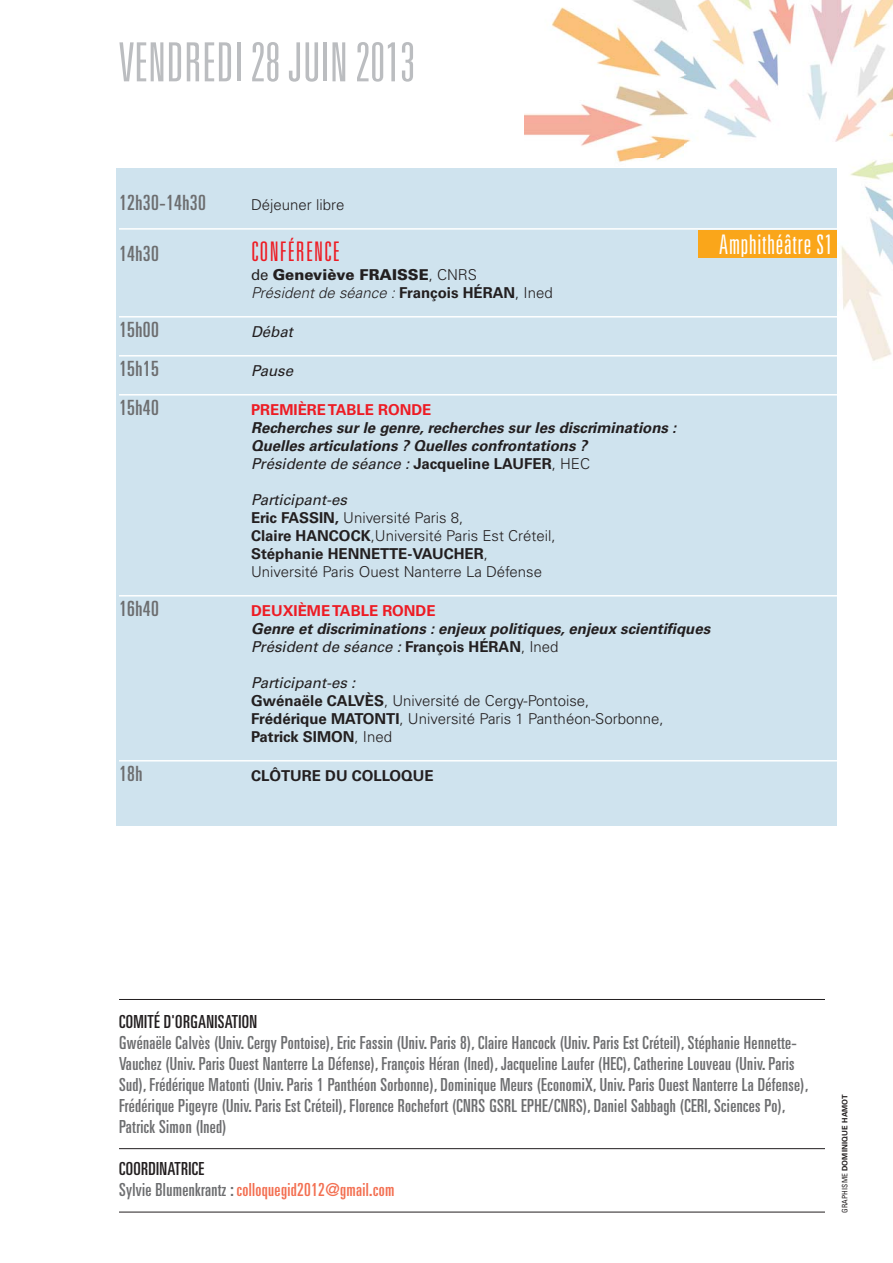
<style>
.page{position:relative;width:893px;height:1263px;background:#fff}
.page>*{position:absolute;margin:0;border:0;box-sizing:border-box;transform-origin:0 0}
.t1{font:300 ultra-condensed 54px "Univers";color:#bbbdc0}
.t2{font:300 ultra-condensed 27px "Univers";letter-spacing:.03em;color:#fff}
.t3{font:300 ultra-condensed 27px "Univers";letter-spacing:.04em;color:#ed1c24}
.t4{font:ultra-condensed 21px "Univers";letter-spacing:.02em;color:#6d6e70}
.t5{font:ultra-condensed 18px/21px "Univers";letter-spacing:.02em;color:#6d6e70}
.t6{font:ultra-condensed 18px/21px "Univers";letter-spacing:.02em;color:#f37052}
.t7{font:ultra-condensed 18px "Univers";letter-spacing:.02em;color:#231f20}
.t8{font:300 15px/18px "Univers";color:#231f20}
.t9{font:italic 700 15px/18px "Univers";color:#231f20}
.t10{font:italic 300 15px/18px "Univers";color:#231f20}
.t11{font:700 15px "Univers";color:#ed1c24}
.t12{font:700 15px "Univers";color:#231f20}
.t13{font:italic 15px "Univers";color:#231f20}
.t14{font:700 7.5px "Univers";letter-spacing:.02em;color:#231f20}
.s1{font-weight:400;font-style:normal}
.s2{font-weight:900;font-style:normal}
.s3{font-style:normal}
.s4{font-weight:700;font-style:normal}
.s5{font-weight:400}
.s6{font-weight:300;font-style:normal}
.s7{font-weight:400;font-style:italic}
.s8{font-weight:700}
.s9{color:#231f20}
.s10{color:#6d6e70}
.s11{font-weight:400;font-stretch:condensed}
</style>
<div class="page">
<img style="left:524px;top:0;width:369px;height:368px">
<div style="left:116px;top:168px;width:720px;height:658px;background:#cfe3ee"></div>
<hr style="left:119px;top:228px;width:719px;height:2px;background:#fff">
<hr style="left:119px;top:316px;width:719px;height:2px;background:#fff">
<hr style="left:119px;top:355px;width:719px;height:2px;background:#fff">
<hr style="left:119px;top:394px;width:719px;height:2px;background:#fff">
<hr style="left:119px;top:595px;width:719px;height:2px;background:#fff">
<hr style="left:119px;top:760px;width:719px;height:2px;background:#fff">
<div style="left:698px;top:230px;width:138px;height:28px;background:#faa61a"></div>
<hr style="left:119px;top:999px;width:706px;height:1px;background:#231f20">
<hr style="left:119px;top:1148px;width:706px;height:1px;background:#231f20">
<hr style="left:119px;top:1212px;width:706px;height:1px;background:#231f20">
<h1 class="t1" style="left:119px;top:42px;width:297px">VENDREDI 28 JUIN 2013</h1>
<p class="t4" style="left:119px;top:195px;width:88px">12h30-14h30</p>
<p class="t8" style="left:251px;top:197px;width:95px">Déjeuner libre</p>
<p class="t4" style="left:119px;top:245px;width:41px">14h30</p>
<h2 class="t3" style="left:251px;top:241px;width:90px">CONFÉRENCE</h2>
<p class="t10" style="left:251px;top:267px;width:303px"><span class="s1">de</span> <span class="s2">Geneviève FRAISSE</span><span class="s3">, CNRS<br></span>Président de séance : <span class="s4">François HÉRAN</span><span class="s3">, Ined</span></p>
<p class="t4" style="left:119px;top:322px;width:41px">15h00</p>
<p class="t13" style="left:251px;top:326px;width:43px">Débat</p>
<p class="t4" style="left:119px;top:361px;width:41px">15h15</p>
<p class="t13" style="left:251px;top:365px;width:44px">Pause</p>
<p class="t4" style="left:119px;top:400px;width:41px">15h40</p>
<p class="t11" style="left:251px;top:404px;width:182px">PREMIÈRE TABLE RONDE</p>
<p class="t9" style="left:251px;top:420px;width:427px">Recherches sur le genre, recherches sur les discriminations :<br>Quelles articulations ? Quelles confrontations ?<br><span class="s5">Présidente de séance :</span> <span class="s3">Jacqueline LAUFER</span><span class="s6">, HEC</span></p>
<p class="t8" style="left:251px;top:492px;width:306px"><span class="s7">Participant-es<br></span><span class="s8">Eric FASSIN,</span> Université Paris 8,<br><span class="s8">Claire HANCOCK</span>,Université Paris Est Créteil, <span class="s8">Stéphanie HENNETTE-VAUCHER</span>, Université Paris Ouest Nanterre La Défense</p>
<p class="t4" style="left:119px;top:601px;width:41px">16h40</p>
<p class="t11" style="left:251px;top:605px;width:186px">DEUXIÈME TABLE RONDE</p>
<p class="t9" style="left:251px;top:621px;width:461px">Genre et discriminations : enjeux politiques, enjeux scientifiques<br><span class="s5">Président de séance :</span> <span class="s3">François HÉRAN</span><span class="s6">, Ined</span></p>
<p class="t8" style="left:251px;top:675px;width:414px"><span class="s7">Participant-es :<br></span><span class="s8">Gwénaële CALVÈS</span>, Université de Cergy-Pontoise, <span class="s8">Frédérique MATONTI</span>, Université Paris 1 Panthéon-Sorbonne, <span class="s8">Patrick SIMON</span>, Ined</p>
<p class="t4" style="left:119px;top:766px;width:25px">18h</p>
<p class="t12" style="left:251px;top:770px;width:184px">CLÔTURE DU COLLOQUE</p>
<h2 class="t2" style="left:719px;top:235px;width:115px">Amphithéâtre S1</h2>
<p class="t7" style="left:119px;top:1015px;width:140px">COMITÉ D'ORGANISATION</p>
<p class="t5" style="left:119px;top:1034px;width:691px">Gwénaële Calvès (Univ. Cergy Pontoise), Eric Fassin (Univ. Paris 8), Claire Hancock (Univ. Paris Est Créteil), Stéphanie Hennette-Vauchez (Univ. Paris Ouest Nanterre La Défense), François Héran (Ined), Jacqueline Laufer (HEC), Catherine Louveau (Univ. Paris Sud), Frédérique Matonti (Univ. Paris 1 Panthéon Sorbonne), Dominique Meurs (EconomiX, Univ. Paris Ouest Nanterre La Défense), Frédérique Pigeyre (Univ. Paris Est Créteil), Florence Rochefort (CNRS GSRL EPHE/CNRS), Daniel Sabbagh (CERI, Sciences Po), Patrick Simon (Ined)</p>
<p class="t6" style="left:119px;top:1160px;width:277px"><span class="s9">COORDINATRICE<br></span><span class="s10">Sylvie Blumenkrantz :</span> colloquegid2012@gmail.com</p>
<p class="t14" style="left:842px;top:1213px;width:120px;rotate:-90deg"><span class="s11">GRAPHISME</span> DOMINIQUE HAMOT</p>
</div>
